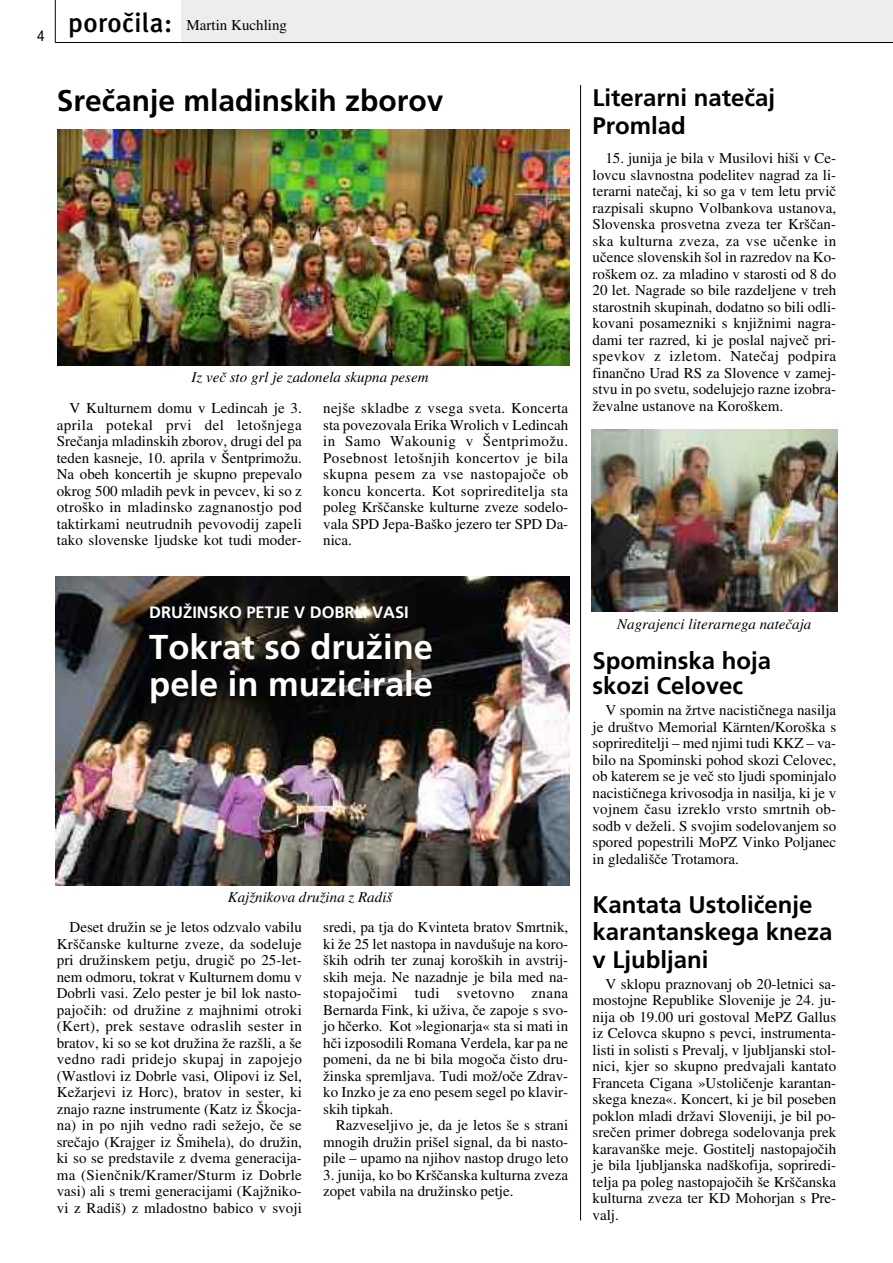
<style>
.page{position:relative;width:893px;height:1263px;background:#fff}
.page>*{position:absolute;margin:0;border:0;box-sizing:border-box;transform-origin:0 0}
.t1{font:34.5px/36.8px "Frutiger Bold Yu";color:#fff}
.t2{font:30px "Frutiger Bold Yu";color:#000}
.t3{font:500 27px "Meta Plus";letter-spacing:.015em;color:#000}
.t4{font:24px/27.5px "Frutiger Bold Yu";color:#000}
.t5{font:16.5px "Frutiger Bold Yu";color:#fff}
.t6{font:15px/16.5px "Times Roman Slovensko";color:#000;text-align:justify}
.t7{font:15px "Times Roman Italic Slovensko";color:#000}
.t8{font:15px "Helvetica";color:#000;scale:.9 1}
</style>
<div class="page">
<div style="left:182px;top:0;width:711px;height:43px;background:#ededed"></div>
<hr style="left:55px;top:42px;width:838px;height:1px;background:#000">
<hr style="left:55px;top:0;width:1px;height:43px;background:#000">
<img style="left:55px;top:576px;width:515px;height:309px">
<img style="left:591px;top:429px;width:247px;height:182px">
<img style="left:57px;top:129px;width:512px;height:237px">
<hr style="left:580px;top:85px;width:1px;height:1135px;background:#000">
<p class="t8" style="left:37px;top:31px;width:10px">4</p>
<h3 class="t3" style="left:68px;top:7px;width:106px">poroˇcila:</h3>
<p class="t6" style="left:187px;top:16px;width:102px">Martin Kuchling</p>
<h2 class="t2" style="left:57px;top:83px;width:388px">Sreœanje mladinskih zborov</h2>
<p class="t7" style="left:192px;top:368px;width:239px">Iz veœ sto grl je zadonela skupna pesem</p>
<p class="t6" style="left:57px;top:400px;width:247px;text-indent:13px">V Kulturnem domu v Ledincah je 3. aprila potekal prvi del letošnjega Sreœanja mladinskih zborov, drugi del pa teden kasneje, 10. aprila v Šentprimožu.<br>Na obeh koncertih je skupno prepevalo okrog 500 mladih pevk in pevcev, ki so z otroško in mladinsko zagnanostjo pod taktirkami neutrudnih pevovodij zapeli tako slovenske ljudske kot tudi moder-</p>
<p class="t6" style="left:323px;top:400px;width:247px">nejše skladbe z vsega sveta. Koncerta sta povezovala Erika Wrolich v Ledincah in Samo Wakounig v Šentprimožu.<br>Posebnost letošnjih koncertov je bila skupna pesem za vse nastopajoœe ob koncu koncerta. Kot soprireditelja sta poleg Kršœanske kulturne zveze sodelo&shy;vala SPD Jepa-Baško jezero ter SPD Da&shy;nica.</p>
<p class="t5" style="left:149px;top:603px;width:261px">DRUŽINSKO PETJE V DOBRLI VASI</p>
<h1 class="t1" style="left:149px;top:629px;width:285px">Tokrat so družine pele in muzicirale</h1>
<p class="t7" style="left:228px;top:888px;width:166px">Kajænikova druæina z Radiø</p>
<p class="t6" style="left:57px;top:919px;width:247px;text-indent:13px">Deset družin se je letos odzvalo vabilu Kršœanske kulturne zveze, da sodeluje pri družinskem petju, drugiœ po 25-let&shy;nem odmoru, tokrat v Kulturnem domu v Dobrli vasi. Zelo pester je bil lok nasto&shy;pajoœih: od družine z majhnimi otroki (Kert), prek sestave odraslih sester in bratov, ki so se kot družina že razšli, a še vedno radi pridejo skupaj in zapojejo (Wastlovi iz Dobrle vasi, Olipovi iz Sel, Kežarjevi iz Horc), bratov in sester, ki znajo razne instrumente (Katz iz Škocja&shy;na) in po njih vedno radi sežejo, œe se sreœajo (Krajger iz Šmihela), do družin, ki so se predstavile z dvema generacija&shy;ma (Sienœnik/Kramer/Sturm iz Dobrle vasi) ali s tremi generacijami (Kajžniko&shy;vi z Radiš) z mladostno babico v svoji</p>
<p class="t6" style="left:323px;top:919px;width:247px">sredi, pa tja do Kvinteta bratov Smrtnik, ki že 25 let nastopa in navdušuje na koro&shy;ških odrih ter zunaj koroških in avstrij&shy;skih meja. Ne nazadnje je bila med na&shy;stopajoœimi tudi svetovno znana Bernarda Fink, ki uživa, œe zapoje s svo&shy;jo hœerko. Kot »legionarja« sta si mati in hœi izposodili Romana Verdela, kar pa ne pomeni, da ne bi bila mogoœa œisto dru&shy;žinska spremljava. Tudi mož/oœe Zdrav&shy;ko Inzko je za eno pesem segel po klavir&shy;skih tipkah.</p>
<p class="t6" style="left:323px;top:1117px;width:247px;text-indent:13px">Razveseljivo je, da je letos še s strani mnogih družin prišel signal, da bi nasto&shy;pile – upamo na njihov nastop drugo leto</p>
<p class="t6" style="left:323px;top:1166px;width:247px">3. junija, ko bo Kršœanska kulturna zveza zopet vabila na družinsko petje.</p>
<h3 class="t4" style="left:593px;top:83px;width:184px;line-height:28.2px">Literarni nateœaj<br>Promlad</h3>
<p class="t6" style="left:593px;top:150px;width:245px;text-indent:13px">15. junija je bila v Musilovi hiši v Ce&shy;lovcu slavnostna podelitev nagrad za li&shy;terarni nateœaj, ki so ga v tem letu prviœ razpisali skupno Volbankova ustanova, Slovenska prosvetna zveza ter Kršœan&shy;ska kulturna zveza, za vse uœenke in uœence slovenskih šol in razredov na Ko&shy;roškem oz. za mladino v starosti od 8 do 20 let. Nagrade so bile razdeljene v treh starostnih skupinah, dodatno so bili odli&shy;kovani posamezniki s knjižnimi nagra&shy;dami ter razred, ki je poslal najveœ pri&shy;spevkov z izletom. Nateœaj podpira finanœno Urad RS za Slovence v zamej&shy;stvu in po svetu, sodelujejo razne izobra&shy;ževalne ustanove na Koroškem.</p>
<p class="t7" style="left:617px;top:615px;width:196px">Nagrajenci literarnega nateœaja</p>
<h3 class="t4" style="left:593px;top:648px;width:180px;line-height:25.5px">Spominska hoja skozi Celovec</h3>
<p class="t6" style="left:593px;top:702px;width:245px;text-indent:13px">V spomin na žrtve nacistiœnega nasilja je društvo Memorial Kärnten/Koroška s soprireditelji – med njimi tudi KKZ – va&shy;bilo na Spominski pohod skozi Celovec, ob katerem se je veœ sto ljudi spominjalo nacistiœnega krivosodja in nasilja, ki je v vojnem œasu izreklo vrsto smrtnih ob&shy;sodb v deželi. S svojim sodelovanjem so spored popestrili MoPZ Vinko Poljanec in gledališœe Trotamora.</p>
<h3 class="t4" style="left:593px;top:891px;width:242px">Kantata Ustoliœenje karantanskega kneza v Ljubljani</h3>
<p class="t6" style="left:593px;top:975px;width:245px;text-indent:13px">V sklopu praznovanj ob 20-letnici sa&shy;mostojne Republike Slovenije je 24. ju&shy;nija ob 19.00 uri gostoval MePZ Gallus iz Celovca skupno s pevci, instrumenta&shy;listi in solisti s Prevalj, v ljubljanski stol&shy;nici, kjer so skupno predvajali kantato Franceta Cigana »Ustoliœenje karantan&shy;skega kneza«. Koncert, ki je bil poseben poklon mladi državi Sloveniji, je bil po&shy;sreœen primer dobrega sodelovanja prek karavanške meje. Gostitelj nastopajoœih je bila ljubljanska nadškofija, sopriredi&shy;telja pa poleg nastopajoœih še Kršœanska kulturna zveza ter KD Mohorjan s Pre&shy;valj.</p>
</div>
